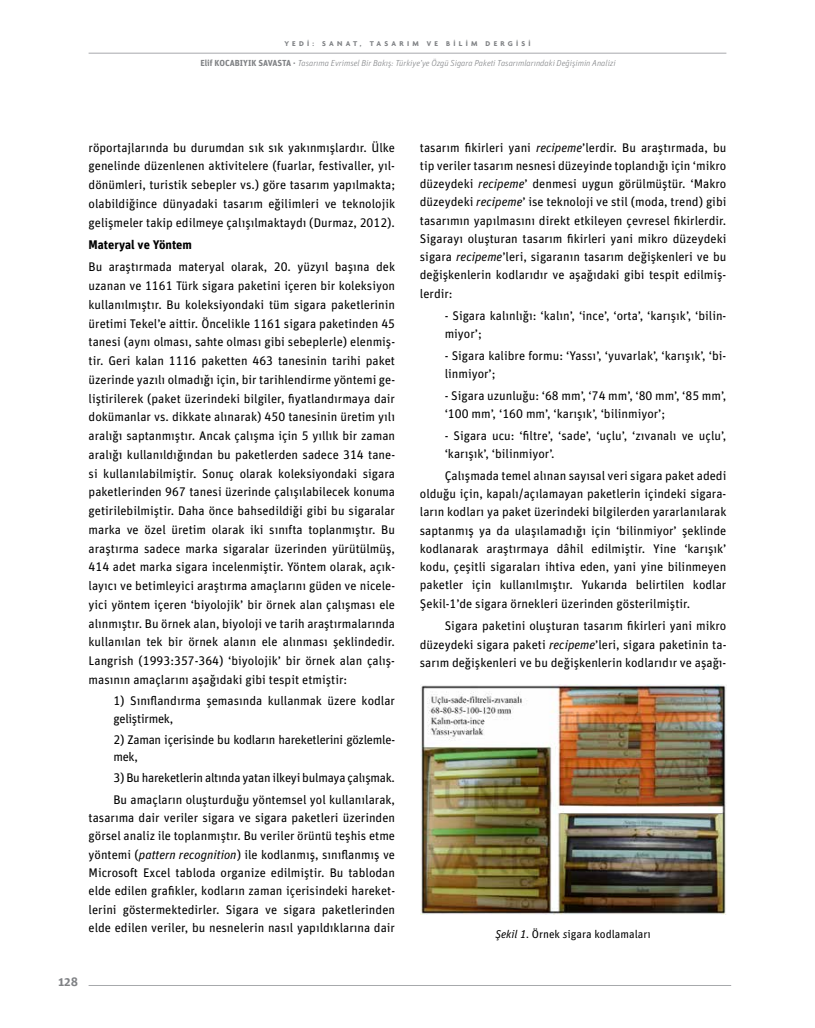
<style>
.page{position:relative;width:815px;height:1028px;background:#fff}
.page>*{position:absolute;margin:0;border:0;box-sizing:border-box;transform-origin:0 0}
.t1{font:12.5px/18.8px "FF Unit Pro";color:#000;text-align:justify}
.t2{font:12.5px/17.5px "FF Unit Pro";letter-spacing:-.02em;color:#000}
.t3{font:700 12.5px "FF Unit Pro";color:#000}
.t4{font:700 12.5px "Sarre";color:#808285}
.t5{font:11.25px "FF Unit Pro";color:#000}
.t6{font:italic 300 8.75px "FF Unit Pro";color:#808285}
.t7{font:700 7.5px "Agenda";letter-spacing:.43em;color:#808285}
.s1{font-weight:700;font-style:normal}
.s2{font-style:italic}
</style>
<div class="page">
<hr style="left:89px;top:53px;width:637px;height:1px;background:#a7a9ac">
<hr style="left:89px;top:985px;width:642px;height:1px;background:#a7a9ac">
<img style="left:420px;top:685px;width:306px;height:229px">
<p class="t7" style="left:284px;top:39px;width:248px">YEDİ: SANAT, TASARIM VE BİLİM DERGİSİ</p>
<p class="t6" style="left:200px;top:57px;width:417px"><span class="s1">Elif KOCABIYIK SAVASTA ·</span> Tasarıma Evrimsel Bir Bakış: Türkiye’ye Özgü Sigara Paketi Tasarımlarındaki Değişimin Analizi</p>
<p class="t1" style="left:89px;top:137px;width:308px">röportajlarında bu durumdan sık sık yakınmışlardır. Ülke genelinde düzenlenen aktivitelere (fuarlar, festivaller, yıl&shy;dönümleri, turistik sebepler vs.) göre tasarım yapılmakta; olabildiğince dünyadaki tasarım eğilimleri ve teknolojik gelişmeler takip edilmeye çalışılmaktaydı (Durmaz, 2012).</p>
<p class="t3" style="left:89px;top:235px;width:105px">Materyal ve Yöntem</p>
<p class="t1" style="left:89px;top:257px;width:308px">Bu araştırmada materyal olarak, 20. yüzyıl başına dek uzanan ve 1161 Türk sigara paketini içeren bir koleksiyon kullanılmıştır. Bu koleksiyondaki tüm sigara paketlerinin üretimi Tekel’e aittir. Öncelikle 1161 sigara paketinden 45 tanesi (aynı olması, sahte olması gibi sebeplerle) elenmiş&shy;tir. Geri kalan 1116 paketten 463 tanesinin tarihi paket üzerinde yazılı olmadığı için, bir tarihlendirme yöntemi ge&shy;liştirilerek (paket üzerindeki bilgiler, fiyatlandırmaya dair dokümanlar vs. dikkate alınarak) 450 tanesinin üretim yılı aralığı saptanmıştır. Ancak çalışma için 5 yıllık bir zaman aralığı kullanıldığından bu paketlerden sadece 314 tane&shy;si kullanılabilmiştir. Sonuç olarak koleksiyondaki sigara paketlerinden 967 tanesi üzerinde çalışılabilecek konuma getirilebilmiştir. Daha önce bahsedildiği gibi bu sigaralar marka ve özel üretim olarak iki sınıfta toplanmıştır. Bu araştırma sadece marka sigaralar üzerinden yürütülmüş, 414 adet marka sigara incelenmiştir. Yöntem olarak, açık&shy;layıcı ve betimleyici araştırma amaçlarını güden ve nicele&shy;yici yöntem içeren ‘biyolojik’ bir örnek alan çalışması ele alınmıştır. Bu örnek alan, biyoloji ve tarih araştırmalarında kullanılan tek bir örnek alanın ele alınması şeklindedir.<br>Langrish (1993:357-364) ‘biyolojik’ bir örnek alan çalış&shy;masının amaçlarını aşağıdaki gibi tespit etmiştir:</p>
<p class="t1" style="left:113px;top:691px;width:283px;line-height:17.5px">1) Sınıflandırma şemasında kullanmak üzere kodlar geliştirmek,</p>
<p class="t2" style="left:113px;top:730px;width:283px">2) Zaman içerisinde bu kodların hareketlerini gözlemle&shy;mek,</p>
<p class="t1" style="left:113px;top:766px;width:283px;line-height:21.8px">3) Bu hareketlerin altında yatan ilkeyi bulmaya çalışmak.<br>Bu amaçların oluşturduğu yöntemsel yol kullanılarak,</p>
<p class="t1" style="left:89px;top:808px;width:308px;line-height:18.2px">tasarıma dair veriler sigara ve sigara paketleri üzerinden görsel analiz ile toplanmıştır. Bu veriler örüntü teşhis etme yöntemi (<span class="s2">pattern recognition</span>) ile kodlanmış, sınıflanmış ve Microsoft Excel tabloda organize edilmiştir. Bu tablodan elde edilen grafikler, kodların zaman içerisindeki hareket&shy;lerini göstermektedirler. Sigara ve sigara paketlerinden elde edilen veriler, bu nesnelerin nasıl yapıldıklarına dair</p>
<p class="t4" style="left:59px;top:974px;width:21px">128</p>
<p class="t1" style="left:420px;top:138px;width:308px;line-height:18.2px">tasarım fikirleri yani <span class="s2">recipeme</span>’lerdir. Bu araştırmada, bu tip veriler tasarım nesnesi düzeyinde toplandığı için ‘mikro düzeydeki <span class="s2">recipeme</span>’ denmesi uygun görülmüştür. ‘Makro düzeydeki <span class="s2">recipeme</span>’ ise teknoloji ve stil (moda, trend) gibi tasarımın yapılmasını direkt etkileyen çevresel fikirlerdir.<br>Sigarayı oluşturan tasarım fikirleri yani mikro düzeydeki sigara <span class="s2">recipeme</span>’leri, sigaranın tasarım değişkenleri ve bu değişkenlerin kodlarıdır ve aşağıdaki gibi tespit edilmiş&shy;lerdir:</p>
<p class="t1" style="left:445px;top:305px;width:283px;line-height:18.2px">- Sigara kalınlığı: ‘kalın’, ‘ince’, ‘orta’, ‘karışık’, ‘bilin&shy;miyor’;</p>
<p class="t1" style="left:445px;top:345px;width:283px;line-height:18.2px">- Sigara kalibre formu: ‘Yassı’, ‘yuvarlak’, ‘karışık’, ‘bi&shy;linmiyor’;</p>
<p class="t1" style="left:445px;top:385px;width:283px;line-height:18.2px">- Sigara uzunluğu: ‘68 mm’, ‘74 mm’, ‘80 mm’, ‘85 mm’, ‘100 mm’, ‘160 mm’, ‘karışık’, ‘bilinmiyor’;</p>
<p class="t1" style="left:445px;top:425px;width:283px;line-height:18.2px">- Sigara ucu: ‘filtre’, ‘sade’, ‘uçlu’, ‘zıvanalı ve uçlu’, ‘karışık’, ‘bilinmiyor’.</p>
<p class="t1" style="left:420px;top:465px;width:308px;line-height:18.2px;text-indent:25px">Çalışmada temel alınan sayısal veri sigara paket adedi olduğu için, kapalı/açılamayan paketlerin içindeki sigara&shy;ların kodları ya paket üzerindeki bilgilerden yararlanılarak saptanmış ya da ulaşılamadığı için ‘bilinmiyor’ şeklinde kodlanarak araştırmaya dâhil edilmiştir. Yine ‘karışık’ kodu, çeşitli sigaraları ihtiva eden, yani yine bilinmeyen paketler için kullanılmıştır. Yukarıda belirtilen kodlar Şekil-1’de sigara örnekleri üzerinden gösterilmiştir.</p>
<p class="t1" style="left:420px;top:615px;width:308px;text-indent:25px">Sigara paketini oluşturan tasarım fikirleri yani mikro düzeydeki sigara paketi <span class="s2">recipeme</span>’leri, sigara paketinin ta&shy;sarım değişkenleri ve bu değişkenlerin kodlarıdır ve aşağı-</p>
<p class="t5" style="left:496px;top:926px;width:157px"><span class="s2">Şekil 1.</span> Örnek <span class="s2">s</span>igara kodlamaları</p>
</div>
